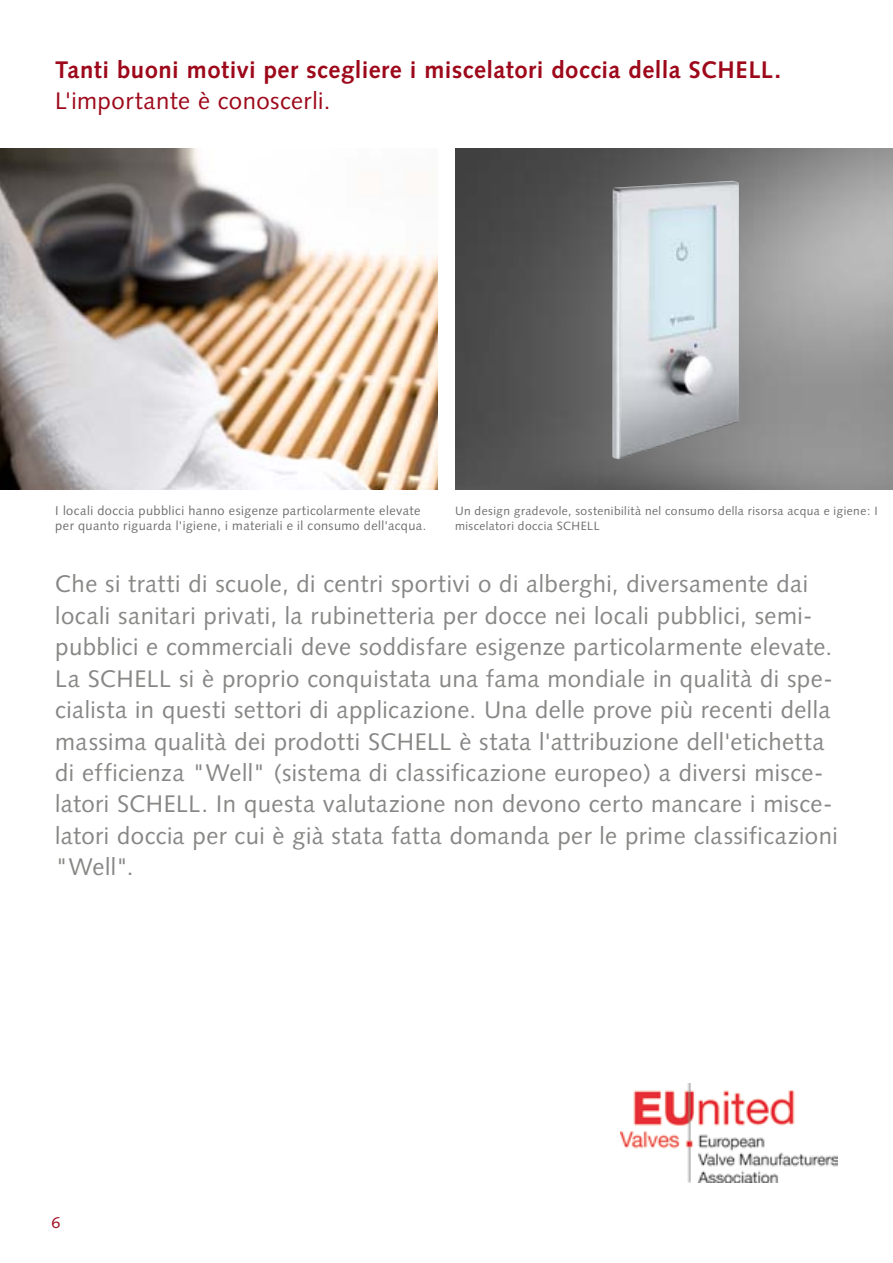
<style>
.page{position:relative;width:893px;height:1263px;background:#fff}
.page>*{position:absolute;margin:0;border:0;box-sizing:border-box;transform-origin:0 0}
.t1{font:24px/31.5px "Syntax";letter-spacing:.02em;color:#878786}
.t2{font:700 24px "Syntax";letter-spacing:.02em;color:#9d081a}
.t3{font:24px "Syntax";letter-spacing:.02em;color:#9d081a}
.t4{font:15.75px "Syntax";color:#9d081a}
.t5{font:12.75px/15.8px "Syntax";letter-spacing:.035em;color:#6f6f6e}
.t6{font:12px/15.8px "Syntax";letter-spacing:.035em;color:#6f6f6e}
</style>
<div class="page">
<img style="left:0;top:149px;width:438px;height:340px">
<img style="left:455px;top:149px;width:438px;height:340px">
<img style="left:612px;top:181px;width:127px;height:278px">
<img style="left:621px;top:1083px;width:216px;height:99px">
<p class="t2" style="left:55px;top:56px;width:727px">Tanti buoni motivi per scegliere i miscelatori doccia della SCHELL.</p>
<p class="t3" style="left:55px;top:87px;width:277px">L'importante è conoscerli.</p>
<p class="t5" style="left:55px;top:502px;width:373px">I locali doccia pubblici hanno esigenze particolarmente elevate per quanto riguarda l'igiene, i materiali e il consumo dell'acqua.</p>
<p class="t6" style="left:455px;top:503px;width:424px">Un design gradevole, sostenibilità nel consumo della risorsa acqua e igiene: I miscelatori doccia SCHELL</p>
<p class="t1" style="left:55px;top:568px;width:784px">Che si tratti di scuole, di centri sportivi o di alberghi, diversamente dai locali sanitari privati, la rubinetteria per docce nei locali pubblici, semi&shy;pubblici e commerciali deve soddisfare esigenze particolarmente elevate.<br>La SCHELL si è proprio conquistata una fama mondiale in qualità di spe&shy;cialista in questi settori di applicazione. Una delle prove più recenti della massima qualità dei prodotti SCHELL è stata l'attribuzione dell'etichetta di efficienza "Well" (sistema di classificazione europeo) a diversi misce&shy;latori SCHELL. In questa valutazione non devono certo mancare i misce&shy;latori doccia per cui è già stata fatta domanda per le prime classificazioni "Well".</p>
<p class="t4" style="left:52px;top:1213px;width:10px">6</p>
</div>
